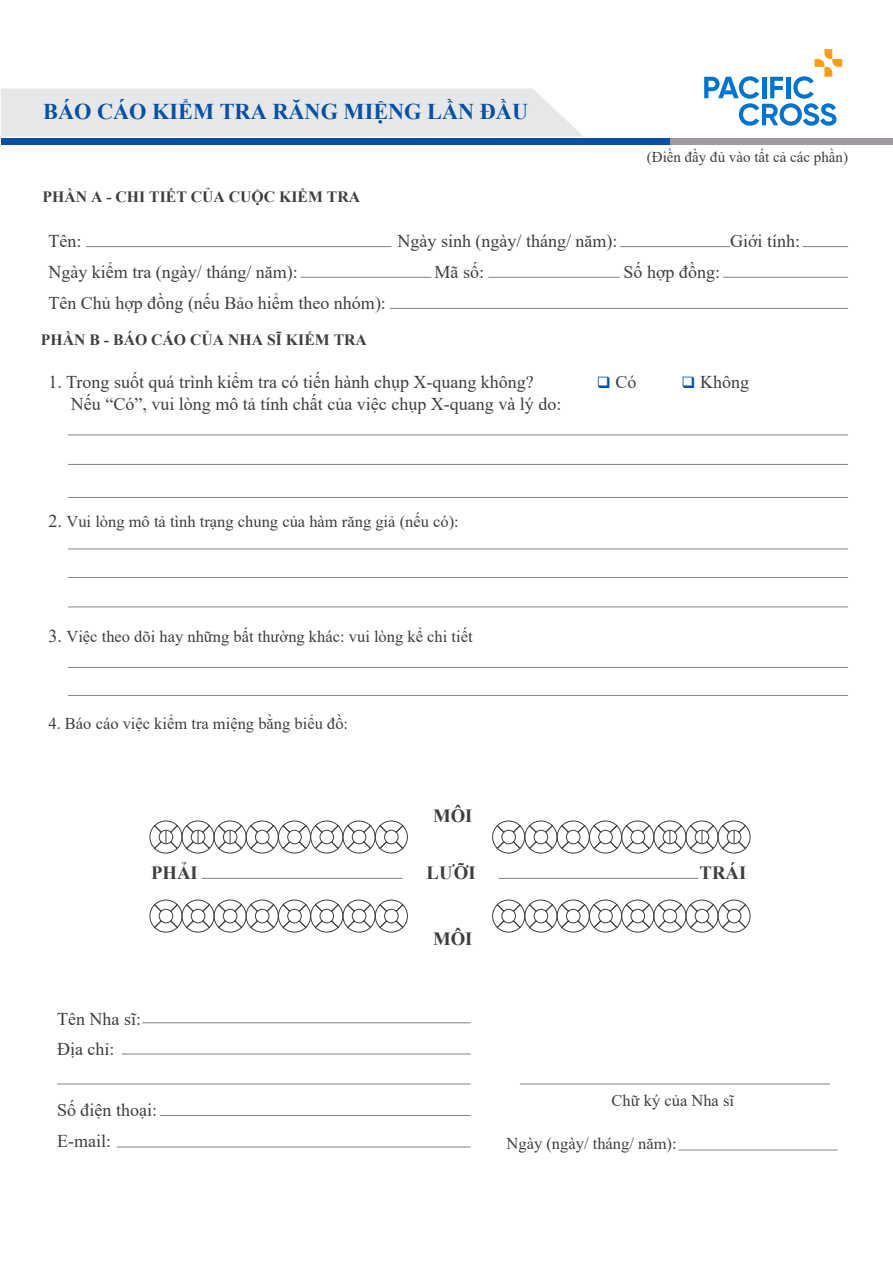
<style>
.page{position:relative;width:893px;height:1263px;background:#fff}
.page>*{position:absolute;margin:0;border:0;box-sizing:border-box;transform-origin:0 0}
.t1{font:700 22.5px "Times New Roman";color:#0850a3}
.t2{font:700 18.6px "Times New Roman";color:#3e3e3f}
.t3{font:18px/30.6px "Times New Roman";color:#3e3e3f}
.t4{font:16.5px "Times New Roman";color:#3e3e3f}
.t5{font:700 15.75px "Times New Roman";color:#3e3e3f}
.t6{font:15px "Times New Roman";color:#3e3e3f}
.s1{color:#0850a3}
.s2{font-size:18px}
</style>
<div class="page">
<div style="left:1px;top:89px;width:582px;height:48px;background:#e6e7e9"></div>
<hr style="left:520px;top:1084px;width:310px;height:1px;background:#808285">
<hr style="left:679px;top:1150px;width:159px;height:1px;background:#808285">
<hr style="left:142px;top:1022px;width:329px;height:1px;background:#808285">
<hr style="left:122px;top:1053px;width:349px;height:1px;background:#808285">
<hr style="left:57px;top:1083px;width:414px;height:1px;background:#808285">
<hr style="left:160px;top:1115px;width:311px;height:1px;background:#808285">
<hr style="left:117px;top:1146px;width:354px;height:1px;background:#808285">
<svg style="left:149px;top:820px;width:259px;height:34px"></svg>
<svg style="left:149px;top:899px;width:259px;height:34px"></svg>
<svg style="left:492px;top:820px;width:259px;height:34px"></svg>
<svg style="left:492px;top:899px;width:259px;height:34px"></svg>
<hr style="left:202px;top:878px;width:201px;height:1px;background:#808285">
<hr style="left:499px;top:878px;width:200px;height:1px;background:#808285">
<hr style="left:86px;top:246px;width:306px;height:1px;background:#808285">
<hr style="left:620px;top:246px;width:110px;height:1px;background:#808285">
<hr style="left:68px;top:434px;width:780px;height:1px;background:#808285">
<hr style="left:68px;top:464px;width:780px;height:1px;background:#808285">
<hr style="left:68px;top:497px;width:780px;height:1px;background:#808285">
<hr style="left:68px;top:548px;width:780px;height:1px;background:#808285">
<hr style="left:68px;top:577px;width:780px;height:1px;background:#808285">
<hr style="left:68px;top:606px;width:780px;height:1px;background:#808285">
<hr style="left:68px;top:695px;width:780px;height:1px;background:#808285">
<hr style="left:68px;top:667px;width:780px;height:1px;background:#808285">
<hr style="left:390px;top:308px;width:458px;height:1px;background:#808285">
<hr style="left:300px;top:277px;width:131px;height:1px;background:#808285">
<hr style="left:488px;top:277px;width:132px;height:1px;background:#808285">
<hr style="left:723px;top:277px;width:125px;height:1px;background:#808285">
<hr style="left:802px;top:246px;width:46px;height:1px;background:#808285">
<div style="left:1px;top:138px;width:670px;height:7px;background:#0850a3"></div>
<div style="left:671px;top:138px;width:222px;height:7px;background:#9e989f"></div>
<svg style="left:704px;top:49px;width:138px;height:77px"></svg>
<p class="t1" style="left:43px;top:95px;width:486px">BÁO CÁO KIỂM TRA RĂNG MIỆNG LẦN ĐẦU</p>
<p class="t6" style="left:647px;top:146px;width:203px">(Điền đầy đủ vào tất cả các phần)</p>
<p class="t5" style="left:42px;top:185px;width:319px">PHẦN A - CHI TIẾT CỦA CUỘC KIỂM TRA</p>
<p class="t3" style="left:48px;top:225px;width:251px;line-height:31px">Tên:<br>Ngày kiểm tra (ngày/ tháng/ năm):</p>
<p class="t3" style="left:397px;top:225px;width:221px">Ngày sinh (ngày/ tháng/ năm):</p>
<p class="t3" style="left:48px;top:287px;width:339px">Tên Chủ hợp đồng (nếu Bảo hiểm theo nhóm):</p>
<p class="t3" style="left:434px;top:256px;width:51px">Mã số:</p>
<p class="t3" style="left:623px;top:256px;width:98px">Số hợp đồng:</p>
<p class="t3" style="left:730px;top:225px;width:72px">Giới tính:</p>
<p class="t5" style="left:41px;top:329px;width:327px">PHẦN B - BÁO CÁO CỦA NHA SĨ KIỂM TRA</p>
<p class="t3" style="left:48px;top:366px;width:487px">1. Trong suốt quá trình kiểm tra có tiến hành chụp X-quang không?</p>
<p class="t3" style="left:597px;top:366px;width:41px"><span class="s1">❑</span> Có</p>
<p class="t3" style="left:681px;top:366px;width:69px"><span class="s1">❑</span> Không</p>
<p class="t3" style="left:71px;top:388px;width:492px">Nếu “Có”, vui lòng mô tả tính chất của việc chụp X-quang và lý do:</p>
<p class="t4" style="left:48px;top:510px;width:412px"><span class="s2">2.</span> Vui lòng mô tả tình trạng chung của hàm răng giả (nếu có):</p>
<p class="t4" style="left:48px;top:624px;width:426px"><span class="s2">3.</span> Việc theo dõi hay những bất thường khác: vui lòng kể chi tiết</p>
<p class="t4" style="left:48px;top:712px;width:301px">4. Báo cáo việc kiểm tra miệng bằng biểu đồ:</p>
<p class="t2" style="left:433px;top:802px;width:41px">MÔI</p>
<p class="t2" style="left:151px;top:859px;width:48px">PHẢI</p>
<p class="t2" style="left:427px;top:859px;width:51px">LƯỠI</p>
<p class="t2" style="left:700px;top:859px;width:48px">TRÁI</p>
<p class="t3" style="left:57px;top:1002px;width:85px">Tên Nha sĩ:<br>Địa chỉ:</p>
<p class="t3" style="left:57px;top:1094px;width:102px">Số điện thoại:<br>E-mail:</p>
<p class="t2" style="left:433px;top:925px;width:41px">MÔI</p>
<p class="t4" style="left:611px;top:1089px;width:124px">Chữ ký của Nha sĩ</p>
<p class="t4" style="left:507px;top:1132px;width:172px">Ngày (ngày/ tháng/ năm):</p>
</div>
